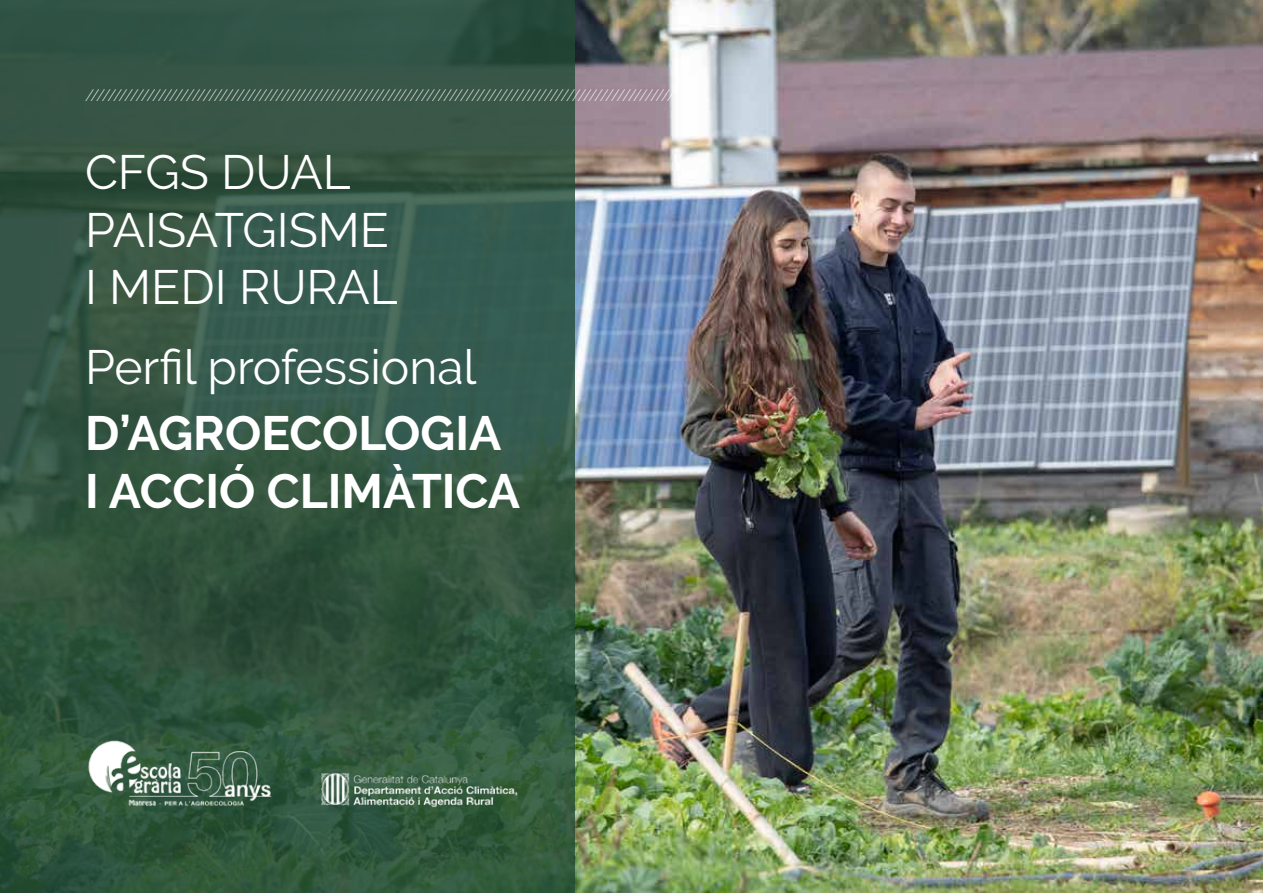
<style>
.page{position:relative;width:1263px;height:893px;background:#fff}
.page>*{position:absolute;margin:0;border:0;box-sizing:border-box;transform-origin:0 0}
.t1{font:48px/57.6px "Raleway";color:#fff}
.t2{font:700 48px/57.6px "Raleway";color:#fff}
.t3{font:200 16.5px "Raleway";color:#fff}
</style>
<div class="page">
<img style="left:575px;top:0;width:688px;height:893px">
<svg style="left:0;top:0;width:575px;height:893px;background:#335542"></svg>
<img style="left:73px;top:724px;width:209px;height:98px">
<img style="left:314px;top:765px;width:206px;height:49px">
<p class="t3" style="left:85px;top:85px;width:592px">/////////////////////////////////////////////////////////////////////////////////////////////////////////</p>
<h1 class="t1" style="left:85px;top:143px;width:314px">CFGS DUAL<br>PAISATGISME<br>I MEDI RURAL</h1>
<h1 class="t1" style="left:85px;top:338px;width:393px">Perfil professional</h1>
<h1 class="t2" style="left:85px;top:405px;width:437px">D’AGROECOLOGIA<br>I ACCIÓ CLIMÀTICA</h1>
</div>
